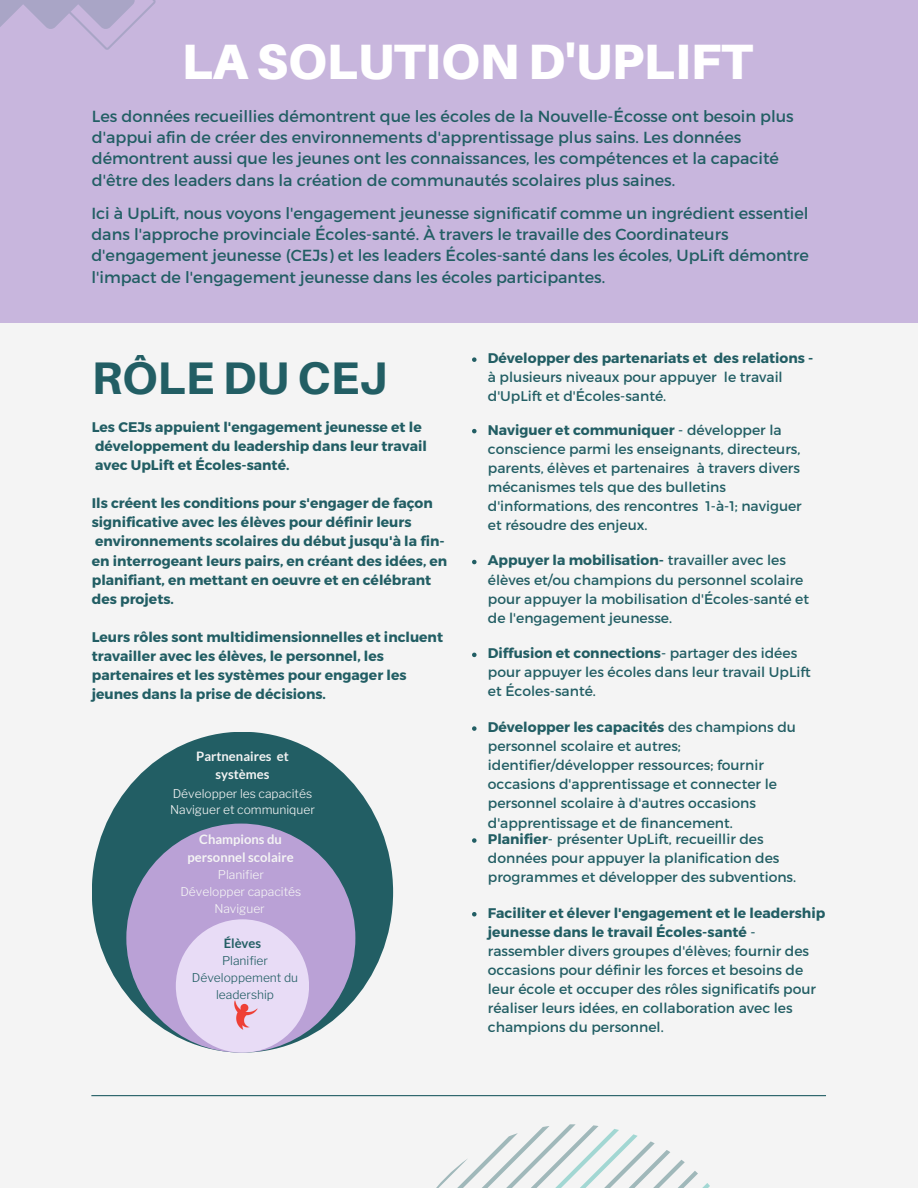
<style>
.page{position:relative;width:918px;height:1188px;background:#f4f4f4}
.page>*{position:absolute;margin:0;border:0;box-sizing:border-box;transform-origin:0 0}
.t1{font:900 49.65px "Aileron";color:#fff}
.t2{font:800 45.75px "Aileron";color:#225e64}
.t3{font:16.05px/21.3px "Montserrat";color:#225e64}
.t4{font:13.95px/19.2px "Montserrat";color:#225e64}
.t5{font:700 13.95px/19.2px "Montserrat";color:#225e64}
.t6{font:700 13.05px/18px "Lato";color:#f4f4f4;text-align:center}
.t7{font:700 13.05px "Lato";color:#225e64}
.t8{font:300 12px/16.5px "Libre Franklin";color:#f4f4f4}
.t9{font:300 12px/16.5px "Libre Franklin";color:#225e64;text-align:center}
.s1{font-weight:700}
</style>
<div class="page">
<div style="left:0;top:0;width:918px;height:323px;background:#c8b6dd"></div>
<svg style="left:0;top:0;width:156px;height:50px"></svg>
<div style="left:92px;top:732px;width:301px;height:321px;background:#225e64;border-radius:50%"></div>
<div style="left:126px;top:824px;width:229px;height:229px;background:#baa1d6;border-radius:50%"></div>
<div style="left:176px;top:919px;width:133px;height:134px;background:#e8dcf6;border-radius:50%"></div>
<img style="left:234px;top:1000px;width:24px;height:30px">
<hr style="left:91px;top:1095px;width:735px;height:1px;background:#225e64">
<svg style="left:472px;top:838px;width:5px;height:5px"></svg>
<svg style="left:472px;top:429px;width:5px;height:4px"></svg>
<svg style="left:472px;top:912px;width:5px;height:5px"></svg>
<svg style="left:472px;top:357px;width:5px;height:5px"></svg>
<svg style="left:472px;top:653px;width:5px;height:4px"></svg>
<svg style="left:472px;top:726px;width:5px;height:5px"></svg>
<svg style="left:472px;top:560px;width:5px;height:4px"></svg>
<svg style="left:436px;top:1124px;width:274px;height:64px"></svg>
<h1 class="t1" style="left:182px;top:31px;width:573px">LA SOLUTION D'UPLIFT</h1>
<p class="t3" style="left:92px;top:105px;width:704px">Les données recueillies démontrent que les écoles de la Nouvelle-Écosse ont besoin plus d'appui afin de créer des environnements d'apprentissage plus sains. Les données démontrent aussi que les jeunes ont les connaissances, les compétences et la capacité d'être des leaders dans la création de communautés scolaires plus saines.</p>
<p class="t3" style="left:91px;top:202px;width:719px">Ici à UpLift, nous voyons l'engagement jeunesse significatif comme un ingrédient essentiel dans l'approche provinciale Écoles-santé. À travers le travaille des Coordinateurs d'engagement jeunesse (CEJs) et les leaders Écoles-santé dans les écoles, UpLift démontre l'impact de l'engagement jeunesse dans les écoles participantes.</p>
<h2 class="t2" style="left:92px;top:349px;width:297px">RÔLE DU CEJ</h2>
<p class="t5" style="left:92px;top:416px;width:337px">Les CEJs appuient l'engagement jeunesse et le développement du leadership dans leur travail avec UpLift et Écoles-santé.</p>
<p class="t5" style="left:92px;top:493px;width:357px">Ils créent les conditions pour s'engager de façon significative avec les élèves pour définir leurs environnements scolaires du début jusqu'à la fin&shy;en interrogeant leurs pairs, en créant des idées, en planifiant, en mettant en oeuvre et en célébrant des projets.</p>
<p class="t5" style="left:92px;top:627px;width:353px">Leurs rôles sont multidimensionnelles et incluent travailler avec les élèves, le personnel, les partenaires et les systèmes pour engager les jeunes dans la prise de décisions.</p>
<p class="t6" style="left:196px;top:747px;width:94px">Partnenaires et systèmes</p>
<p class="t8" style="left:170px;top:785px;width:146px">Développer les capacités<br>Naviguer et communiquer</p>
<p class="t6" style="left:188px;top:830px;width:108px">Champions du personnel scolaire</p>
<p class="t8" style="left:180px;top:867px;width:122px;text-align:center">Planifier<br>Développer capacités<br>Naviguer</p>
<p class="t7" style="left:224px;top:935px;width:39px">Élèves</p>
<p class="t9" style="left:192px;top:953px;width:108px">Planifier<br>Développement du leadership</p>
<p class="t5" style="left:488px;top:348px;width:327px">Développer des partenariats et des relations -</p>
<p class="t4" style="left:488px;top:367px;width:296px">à plusieurs niveaux pour appuyer le travail d'UpLift et d'Écoles-santé.</p>
<p class="t4" style="left:488px;top:419px;width:315px"><span class="s1">Naviguer et communiquer</span> - développer la conscience parmi les enseignants, directeurs, parents, élèves et partenaires à travers divers mécanismes tels que des bulletins d'informations, des rencontres 1-à-1; naviguer et résoudre des enjeux.</p>
<p class="t4" style="left:488px;top:550px;width:323px"><span class="s1">Appuyer la mobilisation-</span> travailler avec les élèves et/ou champions du personnel scolaire pour appuyer la mobilisation d'Écoles-santé et de l'engagement jeunesse.</p>
<p class="t4" style="left:488px;top:643px;width:325px"><span class="s1">Diffusion et connections</span>- partager des idées pour appuyer les écoles dans leur travail UpLift et Écoles-santé.</p>
<p class="t4" style="left:488px;top:717px;width:310px"><span class="s1">Développer les capacités</span> des champions du personnel scolaire et autres; identifier/développer ressources; fournir occasions d'apprentissage et connecter le personnel scolaire à d'autres occasions d'apprentissage et de financement.</p>
<p class="t4" style="left:488px;top:829px;width:310px"><span class="s1">Planifier</span>- présenter UpLift, recueillir des données pour appuyer la planification des programmes et développer des subventions.</p>
<p class="t4" style="left:488px;top:902px;width:339px"><span class="s1">Faciliter et élever l'engagement et le leadership jeunesse dans le travail Écoles-santé</span> - rassembler divers groupes d'élèves; fournir des occasions pour définir les forces et besoins de leur école et occuper des rôles significatifs pour réaliser leurs idées, en collaboration avec les champions du personnel.</p>
</div>
